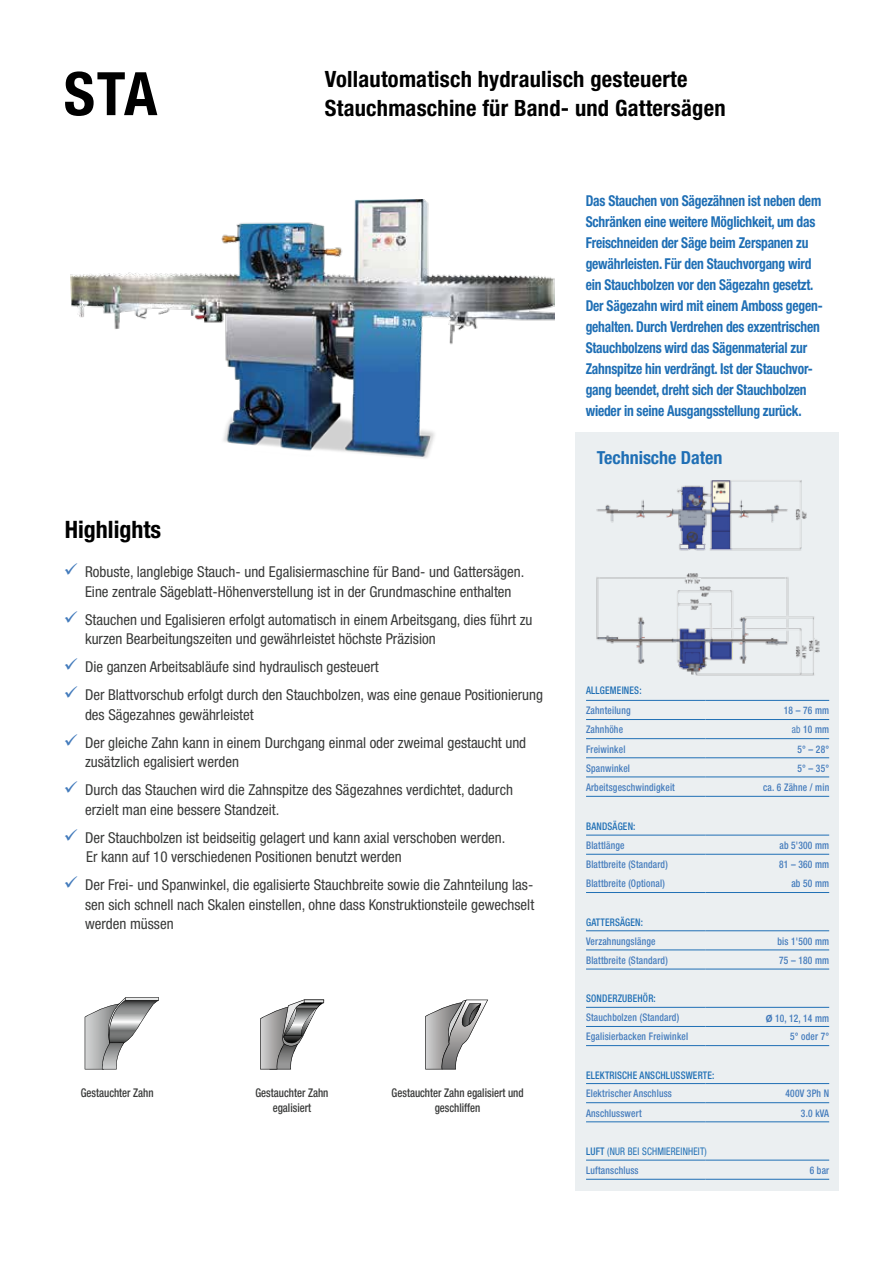
<style>
.page{position:relative;width:893px;height:1263px;background:#fff}
.page>*{position:absolute;margin:0;border:0;box-sizing:border-box;transform-origin:0 0}
.t1{font:700 condensed 60px "Helvetica Neue LT Pro";color:#000}
.t2{font:700 condensed 24px "Helvetica Neue LT Pro";color:#000}
.t3{font:700 condensed 22.5px/28.5px "Helvetica Neue LT Pro";letter-spacing:.01em;color:#000}
.t4{font:700 condensed 18px "Helvetica Neue LT Pro";color:#1f6fb5}
.t5{font:16.35px "Arial";color:#000}
.t6{font:condensed 15px/28px "Helvetica Neue LT Pro";color:#393a39}
.t7{font:700 condensed 15px/21px "Helvetica Neue LT Pro";letter-spacing:-.015em;color:#1f6fb5;scale:.9 1}
.t8{font:500 condensed 12px/15px "Helvetica Neue LT Pro";color:#393a39;text-align:center;scale:.9 1}
.t9{font:11.7px/14px "Arial";color:#000}
.t10{font:500 condensed 10.5px "Helvetica Neue LT Pro";letter-spacing:.02em;color:#437bbc;scale:.9 1}
.t11{font:500 condensed 10.5px "Helvetica Neue LT Pro";letter-spacing:.02em;color:#1f6fb5;scale:.9 1}
.t12{font:condensed 10.5px/19.2px "Helvetica Neue LT Pro";letter-spacing:.02em;color:#1f6fb5;scale:.9 1}
.s1{font-weight:400}
.s2{font-family:"Myriad Pro";font-weight:700;font-stretch:normal}
.s3{font-weight:500}
.s4{font-weight:500;color:#437bbc}
</style>
<div class="page">
<img style="left:70px;top:200px;width:484px;height:258px">
<div style="left:576px;top:433px;width:263px;height:758px;background:#ebeff1"></div>
<hr style="left:586px;top:700px;width:119px;height:1px;background:#1f6fb5">
<hr style="left:705px;top:700px;width:124px;height:1px;background:#1f6fb5">
<hr style="left:586px;top:719px;width:119px;height:1px;background:#1f6fb5">
<hr style="left:705px;top:719px;width:124px;height:1px;background:#1f6fb5">
<hr style="left:586px;top:738px;width:119px;height:1px;background:#1f6fb5">
<hr style="left:705px;top:738px;width:124px;height:1px;background:#1f6fb5">
<hr style="left:586px;top:757px;width:119px;height:1px;background:#1f6fb5">
<hr style="left:705px;top:757px;width:124px;height:1px;background:#1f6fb5">
<hr style="left:586px;top:777px;width:119px;height:1px;background:#1f6fb5">
<hr style="left:705px;top:777px;width:124px;height:1px;background:#1f6fb5">
<hr style="left:586px;top:796px;width:119px;height:1px;background:#1f6fb5">
<hr style="left:705px;top:796px;width:124px;height:1px;background:#1f6fb5">
<hr style="left:586px;top:835px;width:119px;height:1px;background:#1f6fb5">
<hr style="left:705px;top:835px;width:124px;height:1px;background:#1f6fb5">
<hr style="left:586px;top:854px;width:119px;height:1px;background:#1f6fb5">
<hr style="left:705px;top:854px;width:124px;height:1px;background:#1f6fb5">
<hr style="left:586px;top:892px;width:119px;height:1px;background:#1f6fb5">
<hr style="left:705px;top:892px;width:124px;height:1px;background:#1f6fb5">
<hr style="left:586px;top:930px;width:119px;height:1px;background:#1f6fb5">
<hr style="left:705px;top:930px;width:124px;height:1px;background:#1f6fb5">
<hr style="left:586px;top:950px;width:119px;height:1px;background:#1f6fb5">
<hr style="left:705px;top:950px;width:124px;height:1px;background:#1f6fb5">
<hr style="left:586px;top:969px;width:119px;height:1px;background:#1f6fb5">
<hr style="left:705px;top:969px;width:124px;height:1px;background:#1f6fb5">
<hr style="left:586px;top:1007px;width:119px;height:1px;background:#1f6fb5">
<hr style="left:705px;top:1007px;width:124px;height:1px;background:#1f6fb5">
<hr style="left:586px;top:1026px;width:119px;height:1px;background:#1f6fb5">
<hr style="left:705px;top:1026px;width:124px;height:1px;background:#1f6fb5">
<hr style="left:586px;top:1045px;width:119px;height:1px;background:#1f6fb5">
<hr style="left:705px;top:1045px;width:124px;height:1px;background:#1f6fb5">
<hr style="left:586px;top:1083px;width:119px;height:1px;background:#1f6fb5">
<hr style="left:705px;top:1083px;width:124px;height:1px;background:#1f6fb5">
<hr style="left:586px;top:1102px;width:119px;height:1px;background:#1f6fb5">
<hr style="left:705px;top:1102px;width:124px;height:1px;background:#1f6fb5">
<hr style="left:586px;top:1121px;width:119px;height:1px;background:#1f6fb5">
<hr style="left:705px;top:1121px;width:124px;height:1px;background:#1f6fb5">
<hr style="left:586px;top:1160px;width:119px;height:1px;background:#1f6fb5">
<hr style="left:705px;top:1160px;width:124px;height:1px;background:#1f6fb5">
<hr style="left:586px;top:1179px;width:119px;height:1px;background:#1f6fb5">
<hr style="left:705px;top:1179px;width:124px;height:1px;background:#1f6fb5">
<svg style="left:85px;top:997px;width:74px;height:72px"></svg>
<svg style="left:260px;top:999px;width:65px;height:70px"></svg>
<svg style="left:425px;top:999px;width:63px;height:70px"></svg>
<img style="left:596px;top:480px;width:224px;height:196px">
<h1 class="t1" style="left:64px;top:57px;width:95px">STA</h1>
<h3 class="t3" style="left:325px;top:65px;width:402px">Vollautomatisch hydraulisch gesteuerte<br>Stauchmaschine für Band- und Gattersägen</h3>
<p class="t7" style="left:586px;top:190px;width:265px">Das Stauchen von Sägezähnen ist neben dem Schränken eine weitere Möglichkeit, um das Freischneiden der Säge beim Zerspanen zu gewährleisten. Für den Stauchvorgang wird ein Stauchbolzen vor den Sägezahn gesetzt.<br>Der Sägezahn wird mit einem Amboss gegen&shy;gehalten. Durch Verdrehen des exzentrischen Stauchbolzens wird das Sägenmaterial zur Zahnspitze hin verdrängt. Ist der Stauchvor&shy;gang beendet, dreht sich der Stauchbolzen wieder in seine Ausgangsstellung zurück.</p>
<h2 class="t2" style="left:65px;top:515px;width:98px">Highlights</h2>
<p class="t6" style="left:85px;top:562px;width:441px;line-height:19.5px">Robuste, langlebige Stauch- und Egalisiermaschine für Band- und Gattersägen.<br>Eine zentrale Sägeblatt-Höhenverstellung ist in der Grundmaschine enthalten</p>
<p class="t6" style="left:85px;top:610px;width:449px;line-height:19.5px">Stauchen und Egalisieren erfolgt automatisch in einem Arbeitsgang, dies führt zu kurzen Bearbeitungszeiten und gewährleistet höchste Präzision</p>
<p class="t6" style="left:85px;top:653px;width:459px">Die ganzen Arbeitsabläufe sind hydraulisch gesteuert<br>Der Blattvorschub erfolgt durch den Stauchbolzen, was eine genaue Positionierung</p>
<p class="t6" style="left:85px;top:700px;width:443px">des Sägezahnes gewährleistet<br>Der gleiche Zahn kann in einem Durchgang einmal oder zweimal gestaucht und</p>
<p class="t6" style="left:85px;top:748px;width:429px">zusätzlich egalisiert werden<br>Durch das Stauchen wird die Zahnspitze des Sägezahnes verdichtet, dadurch</p>
<p class="t6" style="left:85px;top:795px;width:422px">erzielt man eine bessere Standzeit.<br>Der Stauchbolzen ist beidseitig gelagert und kann axial verschoben werden.</p>
<p class="t6" style="left:85px;top:843px;width:450px">Er kann auf 10 verschiedenen Positionen benutzt werden<br>Der Frei- und Spanwinkel, die egalisierte Stauchbreite sowie die Zahnteilung las-</p>
<p class="t6" style="left:85px;top:895px;width:451px;line-height:19.5px">sen sich schnell nach Skalen einstellen, ohne dass Konstruktionsteile gewechselt werden müssen</p>
<p class="t5" style="left:435px;top:777px;width:58px">Spanne</p>
<p class="t5" style="left:453px;top:777px;width:67px">Spannen</p>
<p class="t9" style="left:116px;top:827px;width:99px">Vorschub von links</p>
<p class="t9" style="left:134px;top:827px;width:99px">Vorschub von links</p>
<p class="t8" style="left:81px;top:1085px;width:83px">Gestauchter Zahn</p>
<p class="t9" style="left:260px;top:1083px;width:95px">Gestauchter Zahn egalisiert</p>
<p class="t9" style="left:407px;top:1083px;width:95px">Gestauchter Zahn geschliffen</p>
<p class="t9" style="left:278px;top:1083px;width:95px">Gestauchter Zahn egalisiert</p>
<p class="t9" style="left:425px;top:1083px;width:95px">Gestauchter Zahn geschliffen</p>
<p class="t8" style="left:255px;top:1085px;width:83px">Gestauchter Zahn egalisiert</p>
<p class="t8" style="left:392px;top:1085px;width:148px">Gestauchter Zahn egalisiert und geschliffen</p>
<p class="t4" style="left:597px;top:447px;width:127px">Technische Daten</p>
<p class="t11" style="left:586px;top:684px;width:63px">ALLGEMEINES:</p>
<p class="t10" style="left:586px;top:704px;width:51px">Zahnteilung</p>
<p class="t10" style="left:784px;top:704px;width:52px">18 – 76 mm</p>
<p class="t10" style="left:586px;top:723px;width:43px">Zahnhöhe</p>
<p class="t10" style="left:792px;top:723px;width:43px"><span class="s1">ab</span> 10 mm</p>
<p class="t10" style="left:586px;top:742px;width:45px">Freiwinkel</p>
<p class="t10" style="left:797px;top:742px;width:37px">5° – 28°</p>
<p class="t10" style="left:586px;top:762px;width:50px">Spanwinkel</p>
<p class="t10" style="left:797px;top:762px;width:37px">5° – 35°</p>
<p class="t10" style="left:586px;top:781px;width:100px">Arbeitsgeschwindigkeit</p>
<p class="t10" style="left:763px;top:781px;width:75px">ca. 6 Zähne / min</p>
<p class="t11" style="left:586px;top:819px;width:56px">BANDSÄGEN:</p>
<p class="t10" style="left:586px;top:839px;width:44px">Blattlänge</p>
<p class="t10" style="left:779px;top:839px;width:57px">ab 5'300 mm</p>
<p class="t10" style="left:586px;top:858px;width:92px">Blattbreite (Standard)</p>
<p class="t10" style="left:779px;top:858px;width:57px">81 – 360 mm</p>
<p class="t10" style="left:586px;top:877px;width:89px">Blattbreite (Optional)</p>
<p class="t10" style="left:791px;top:877px;width:44px">ab 50 mm</p>
<p class="t11" style="left:586px;top:915px;width:65px">GATTERSÄGEN:</p>
<p class="t10" style="left:586px;top:935px;width:79px">Verzahnungslänge</p>
<p class="t10" style="left:777px;top:935px;width:59px">bis 1'500 mm</p>
<p class="t10" style="left:586px;top:954px;width:92px">Blattbreite (Standard)</p>
<p class="t10" style="left:779px;top:954px;width:57px">75 – 180 mm</p>
<p class="t11" style="left:586px;top:992px;width:79px">SONDERZUBEHÖR:</p>
<p class="t10" style="left:586px;top:1011px;width:105px">Stauchbolzen (Standard)</p>
<p class="t10" style="left:766px;top:1011px;width:72px"><span class="s2">Ø</span> 10, 12, 14 mm</p>
<p class="t10" style="left:586px;top:1030px;width:115px">Egalisierbacken Freiwinkel</p>
<p class="t10" style="left:790px;top:1030px;width:45px">5° oder 7°</p>
<p class="t11" style="left:586px;top:1068px;width:144px">ELEKTRISCHE ANSCHLUSSWERTE:</p>
<p class="t10" style="left:586px;top:1087px;width:97px">Elektrischer Anschluss</p>
<p class="t10" style="left:786px;top:1087px;width:50px">400V 3Ph N</p>
<p class="t10" style="left:586px;top:1106px;width:63px">Anschlusswert</p>
<p class="t10" style="left:801px;top:1106px;width:33px">3.0 kVA</p>
<p class="t12" style="left:586px;top:1141px;width:136px"><span class="s3">LUFT</span> (NUR BEI SCHMIEREINHEIT)<br><span class="s4">Luftanschluss</span></p>
<p class="t10" style="left:810px;top:1164px;width:23px">6 bar</p>
</div>
